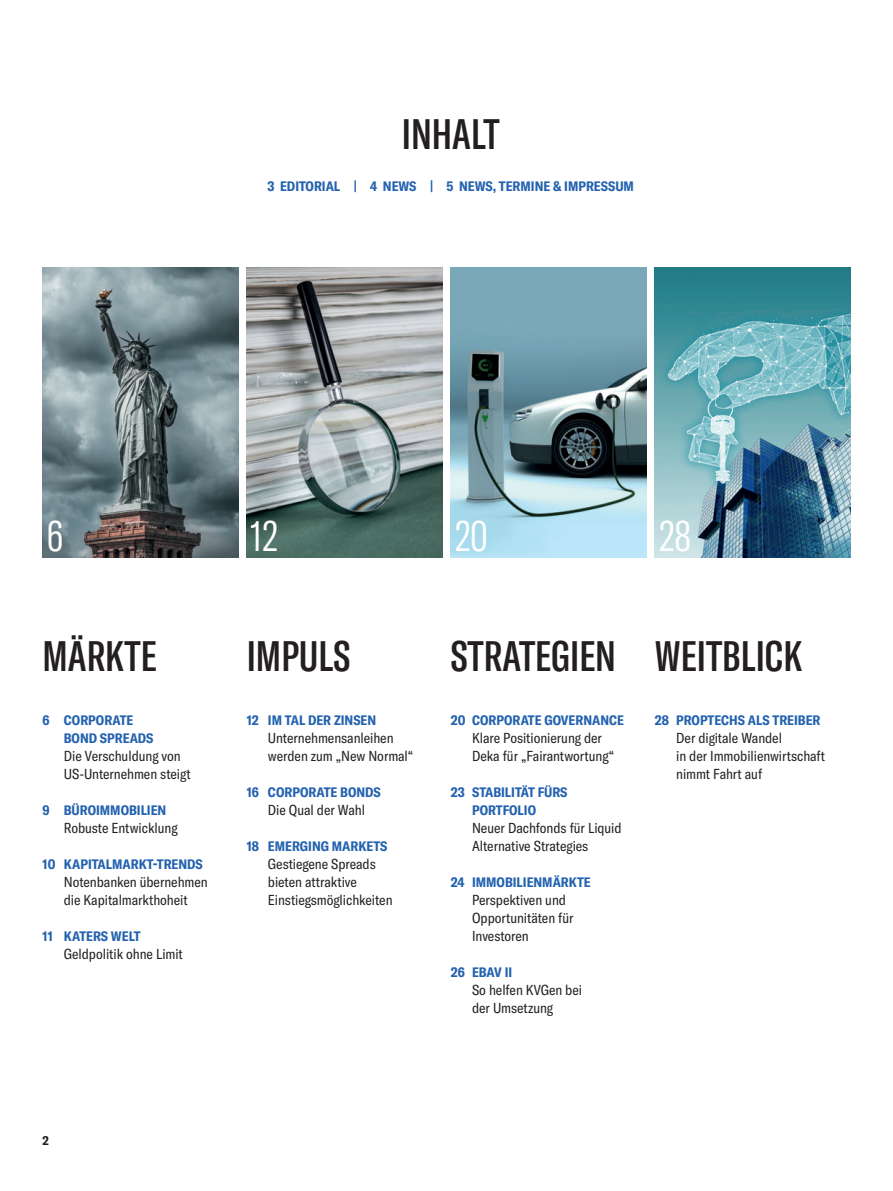
<style>
.page{position:relative;width:893px;height:1191px;background:#fff}
.page>*{position:absolute;margin:0;border:0;box-sizing:border-box;transform-origin:0 0}
.t1{font:500 extra-condensed 42px "GT America";color:#231f20}
.t2{font:300 extra-condensed 42px "GT America";color:#fff}
.t3{font:condensed 14.25px/18px "GT America";letter-spacing:-.005em;color:#231f20}
.t4{font:700 condensed 13.5px/18px "GT America";color:#2362af}
.t5{font:700 condensed 12.3px "GT America";color:#231f20}
</style>
<div class="page">
<img style="left:655px;top:268px;width:195px;height:289px">
<img style="left:451px;top:268px;width:195px;height:289px">
<img style="left:247px;top:268px;width:195px;height:289px">
<img style="left:43px;top:268px;width:195px;height:289px">
<h1 class="t1" style="left:402px;top:110px;width:99px">INHALT</h1>
<p class="t4" style="left:267px;top:177px;width:368px">3 EDITORIAL | 4 NEWS | 5 NEWS, TERMINE &amp; IMPRESSUM</p>
<h1 class="t2" style="left:47px;top:512px;width:18px">6</h1>
<h1 class="t2" style="left:251px;top:512px;width:29px">12</h1>
<h1 class="t2" style="left:455px;top:512px;width:34px">20</h1>
<h1 class="t2" style="left:659px;top:512px;width:34px">28</h1>
<h1 class="t1" style="left:43px;top:632px;width:115px">MÄRKTE</h1>
<p class="t4" style="left:64px;top:711px;width:91px;text-indent:-21px">6 CORPORATE<br>BOND SPREADS</p>
<p class="t3" style="left:64px;top:747px;width:128px">Die Verschuldung von<br>US-Unternehmen steigt</p>
<p class="t4" style="left:43px;top:801px;width:125px">9 BÜROIMMOBILIEN</p>
<p class="t3" style="left:64px;top:819px;width:115px">Robuste Entwicklung</p>
<p class="t4" style="left:43px;top:855px;width:162px">10 KAPITALMARKT-TRENDS</p>
<p class="t3" style="left:64px;top:873px;width:145px">Notenbanken übernehmen die Kapitalmarkthoheit</p>
<p class="t4" style="left:43px;top:927px;width:100px">11 KATERS WELT</p>
<p class="t3" style="left:64px;top:945px;width:121px">Geldpolitik ohne Limit</p>
<h1 class="t1" style="left:247px;top:632px;width:105px">IMPULS</h1>
<p class="t4" style="left:247px;top:711px;width:131px">12 IM TAL DER ZINSEN</p>
<p class="t3" style="left:268px;top:729px;width:147px">Unternehmensanleihen werden zum „New Normal“</p>
<p class="t4" style="left:247px;top:783px;width:136px">16 CORPORATE BONDS</p>
<p class="t3" style="left:268px;top:801px;width:99px">Die Qual der Wahl</p>
<p class="t4" style="left:247px;top:837px;width:142px">18 EMERGING MARKETS</p>
<p class="t3" style="left:268px;top:855px;width:126px">Gestiegene Spreads bieten attraktive<br>Einstiegsmöglichkeiten</p>
<h1 class="t1" style="left:451px;top:632px;width:167px">STRATEGIEN</h1>
<p class="t4" style="left:451px;top:711px;width:175px">20 CORPORATE GOVERNANCE</p>
<p class="t3" style="left:472px;top:729px;width:144px">Klare Positionierung der<br>Deka für „Fairantwortung“</p>
<p class="t4" style="left:472px;top:783px;width:97px;text-indent:-21px">23 STABILITÄT FÜRS<br>PORTFOLIO</p>
<p class="t3" style="left:472px;top:819px;width:151px">Neuer Dachfonds für Liquid<br>Alternative Strategies</p>
<p class="t4" style="left:451px;top:873px;width:141px">24 IMMOBILIENMÄRKTE</p>
<p class="t3" style="left:472px;top:891px;width:103px">Perspektiven und<br>Opportunitäten für<br>Investoren</p>
<p class="t4" style="left:451px;top:963px;width:63px">26 EBAV II</p>
<p class="t3" style="left:472px;top:981px;width:112px">So helfen KVGen bei der Umsetzung</p>
<h1 class="t1" style="left:655px;top:632px;width:149px">WEITBLICK</h1>
<p class="t4" style="left:655px;top:711px;width:167px">28 PROPTECHS ALS TREIBER</p>
<p class="t3" style="left:676px;top:729px;width:150px">Der digitale Wandel<br>in der Immobilienwirtschaft nimmt Fahrt auf</p>
<p class="t5" style="left:43px;top:1133px;width:8px">2</p>
</div>
